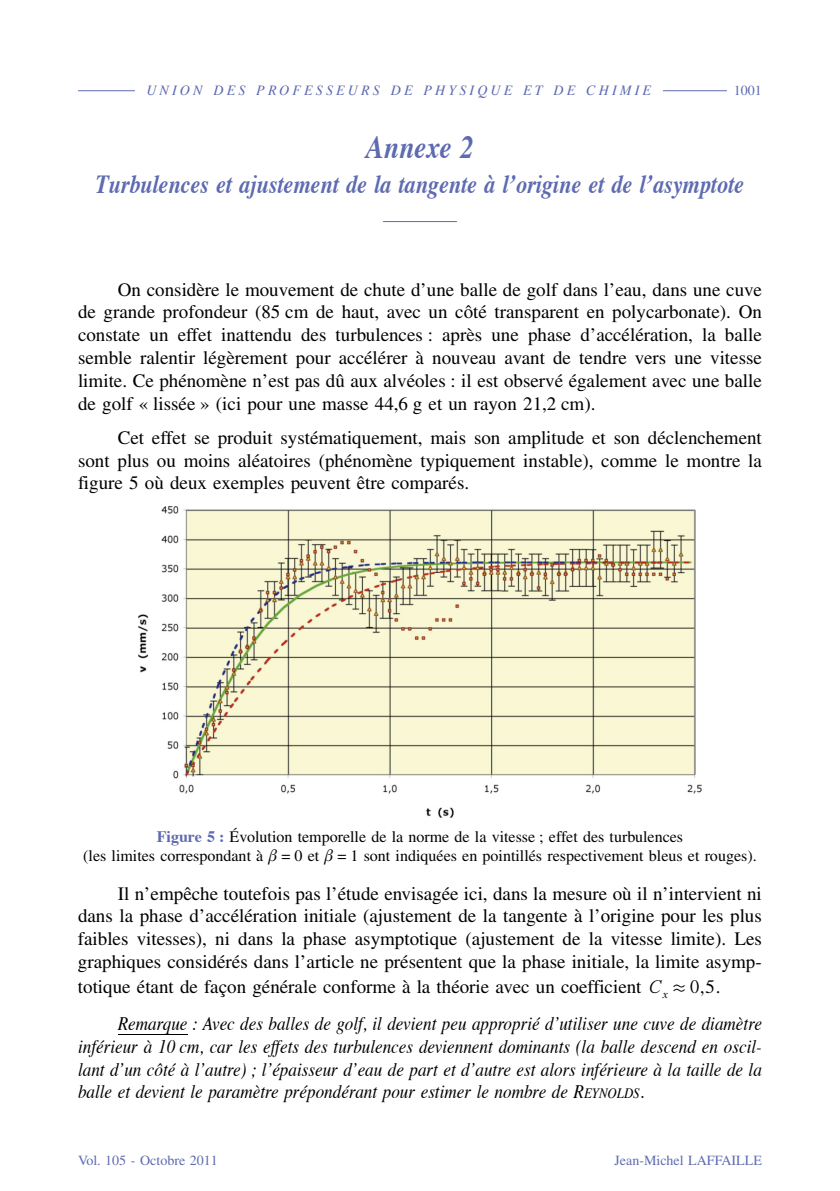
<style>
.page{position:relative;width:840px;height:1191px;background:#fff}
.page>*{position:absolute;margin:0;border:0;box-sizing:border-box;transform-origin:0 0}
.t1{font:italic 700 32px "Times";color:#5e6ab1;scale:.85 1}
.t2{font:italic 700 26px "Times";color:#5e6ab1;scale:.85 1}
.t3{font:19px/22.8px "Times";color:#000;text-align:justify}
.t4{font:italic 19px/22.8px "Times";color:#000;text-align:justify;scale:.9 1}
.t5{font:19px "MM Times Roman";color:#000}
.t6{font:16px/19.2px "Times";color:#000;text-align:center}
.t7{font:14px "Times";color:#5e6ab1}
.t8{font:italic 14px "Times";letter-spacing:.225em;color:#5e6ab1}
.t9{font:italic 11.4px "MM Times";color:#000}
.s1{font-weight:700;color:#5e6ab1}
.s2{font-style:italic}
.s3{font-family:"MM Times";font-style:italic}
.s4{font-family:"Times"}
.s5{font-size:14.2px}
</style>
<div class="page">
<hr style="left:383px;top:221px;width:73px;height:1px;background:#5e6ab1">
<hr style="left:118px;top:1034px;width:69px;height:1px;background:#000">
<img style="left:139px;top:506px;width:562px;height:311px">
<hr style="left:78px;top:90px;width:683px;height:1px;background:#5e6ab1">
<div style="left:135px;top:85px;width:527px;height:20px;background:#fff"></div>
<div style="left:727px;top:85px;width:34px;height:20px;background:#fff"></div>
<p class="t8" style="left:146px;top:84px;width:506px">UNION DES PROFESSEURS DE PHYSIQUE ET DE CHIMIE</p>
<p class="t7" style="left:733px;top:85px;width:29px">1001</p>
<h1 class="t1" style="left:365px;top:134px;width:129px">Annexe 2</h1>
<h2 class="t2" style="left:96px;top:173px;width:763px">Turbulences et ajustement de la tangente à l’origine et de l’asymptote</h2>
<p class="t3" style="left:78px;top:280px;width:685px;text-indent:40px">On considère le mouvement de chute d’une balle de golf dans l’eau, dans une cuve de grande profondeur (85 cm de haut, avec un côté transparent en polycarbonate). On constate un effet inattendu des turbulences : après une phase d’accélération, la balle semble ralentir légèrement pour accélérer à nouveau avant de tendre vers une vitesse limite. Ce phénomène n’est pas dû aux alvéoles : il est observé également avec une balle de golf « lissée » (ici pour une masse 44,6 g et un rayon 21,2 cm).</p>
<p class="t3" style="left:78px;top:428px;width:685px;text-indent:40px">Cet effet se produit systématiquement, mais son amplitude et son déclenchement sont plus ou moins aléatoires (phénomène typiquement instable), comme le montre la figure 5 où deux exemples peuvent être comparés.</p>
<p class="t6" style="left:83px;top:828px;width:674px"><span class="s1">Figure 5 :</span> Évolution temporelle de la norme de la vitesse ; effet des turbulences<br>(les limites correspondant à <span class="s2">β</span> = 0 et <span class="s2">β</span> = 1 sont indiquées en pointillés respectivement bleus et rouges).</p>
<p class="t3" style="left:78px;top:883px;width:685px;text-indent:40px">Il n’empêche toutefois pas l’étude envisagée ici, dans la mesure où il n’intervient ni dans la phase d’accélération initiale (ajustement de la tangente à l’origine pour les plus faibles vitesses), ni dans la phase asymptotique (ajustement de la vitesse limite). Les graphiques considérés dans l’article ne présentent que la phase initiale, la limite asymp-</p>
<p class="t3" style="left:78px;top:977px;width:584px">totique étant de façon générale conforme à la théorie avec un coefficient <span class="s3">C</span></p>
<p class="t5" style="left:689px;top:972px;width:33px">0 5, <span class="s4">.</span></p>
<p class="t4" style="left:78px;top:1013px;width:761px;text-indent:40px">Remarque : Avec des balles de golf, il devient peu approprié d’utiliser une cuve de diamètre inférieur à 10 cm, car les effets des turbulences deviennent dominants (la balle descend en oscil&shy;lant d’un côté à l’autre) ; l’épaisseur d’eau de part et d’autre est alors inférieure à la taille de la balle et devient le paramètre prépondérant pour estimer le nombre de R<span class="s5">EYNOLDS</span>.</p>
<p class="t9" style="left:662px;top:985px;width:25px">x <sup>.</sup></p>
<p class="t7" style="left:78px;top:1155px;width:141px">Vol. 105 - Octobre 2011</p>
<p class="t7" style="left:614px;top:1155px;width:149px">Jean-Michel LAFFAILLE</p>
</div>
